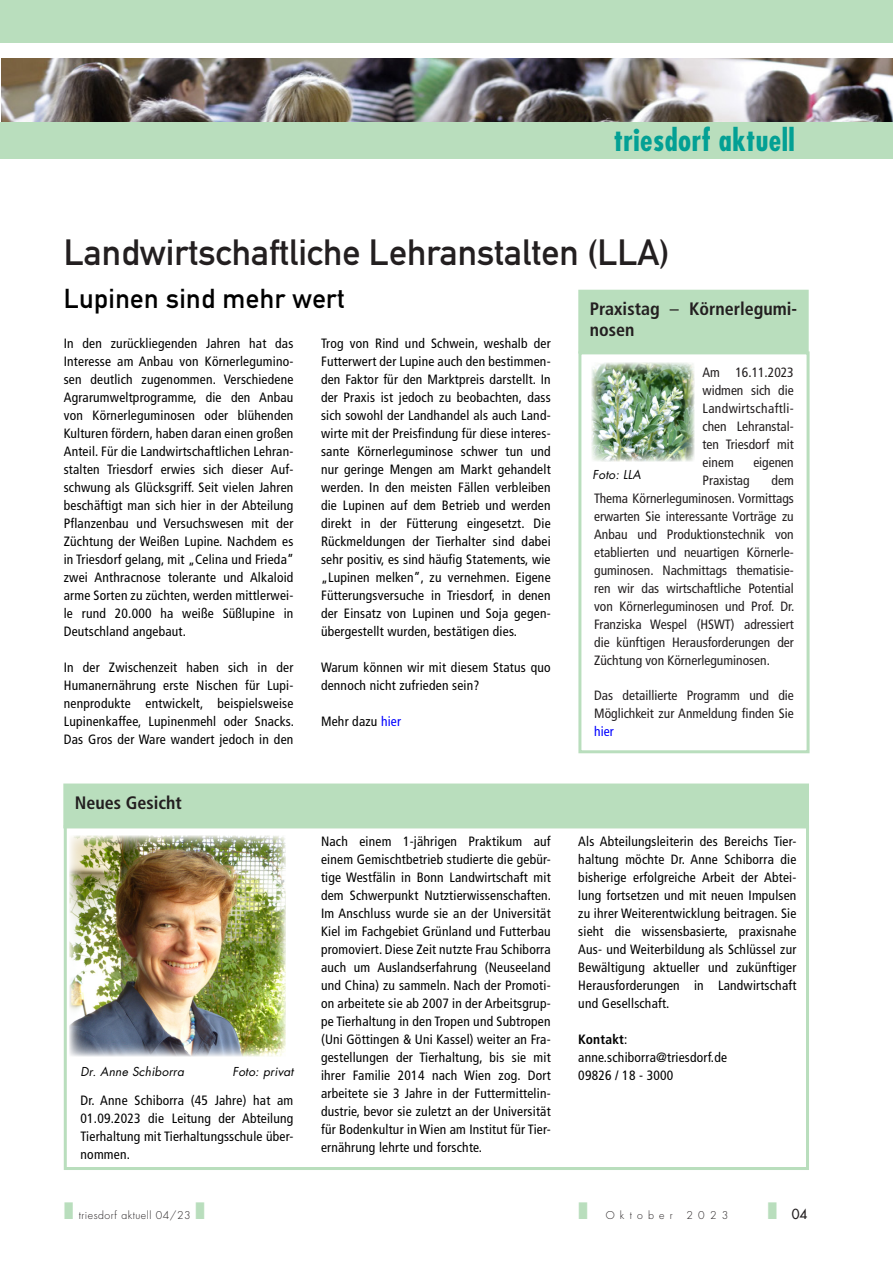
<style>
.page{position:relative;width:893px;height:1263px;background:#fff}
.page>*{position:absolute;margin:0;border:0;box-sizing:border-box;transform-origin:0 0}
.t1{font:36px "DIN Mittelschrift";color:#231f20}
.t2{font:700 condensed 30px "Futura";letter-spacing:.015em;color:#03a094}
.t3{font:27px "DIN Mittelschrift";letter-spacing:.015em;color:#000}
.t4{font:700 condensed 18px/21px "Frutiger";color:#231f20}
.t5{font:condensed 13.5px/18px "Frutiger";letter-spacing:.015em;color:#000;text-align:justify}
.t6{font:condensed 13.5px/18px "Frutiger";color:#231f20;text-align:justify}
.t7{font:condensed 13.5px "Frutiger";color:#00f}
.t8{font:13.5px "Futura";color:#231f20}
.t9{font:italic 12px "Futura";letter-spacing:.015em;color:#000}
.t10{font:300 10.5px "Futura";letter-spacing:.05em;color:#231f20}
.t11{font:300 10.5px "Futura";letter-spacing:.5em;color:#231f20}
.s1{font-weight:400}
.s2{color:#00f}
.s3{font-weight:700}
</style>
<div class="page">
<div style="left:0;top:0;width:893px;height:43px;background:#b9debd"></div>
<img style="left:1px;top:58px;width:892px;height:64px">
<div style="left:0;top:122px;width:893px;height:36px;background:#b9debd"></div>
<div style="left:578px;top:351px;width:231px;height:402px;border:3px solid #b9debd"></div>
<div style="left:580px;top:291px;width:227px;height:61px;background:#b9debd"></div>
<div style="left:578px;top:290px;width:231px;height:63px;border:3px solid #b9debd"></div>
<div style="left:65px;top:785px;width:742px;height:42px;background:#b9debd"></div>
<div style="left:63px;top:783px;width:746px;height:45px;border:3px solid #b9debd"></div>
<img style="left:70px;top:836px;width:215px;height:220px">
<img style="left:592px;top:363px;width:102px;height:98px">
<div style="left:64px;top:825px;width:745px;height:345px;border:3px solid #b9debd"></div>
<h2 class="t2" style="left:614px;top:120px;width:182px">triesdorf aktuell</h2>
<h1 class="t1" style="left:64px;top:231px;width:607px">Landwirtschaftliche Lehranstalten (LLA)</h1>
<h3 class="t3" style="left:64px;top:282px;width:282px">Lupinen sind mehr wert</h3>
<p class="t5" style="left:64px;top:335px;width:232px">In den zurückliegenden Jahren hat das Interesse am Anbau von Körnerlegumino&shy;sen deutlich zugenommen. Verschiedene Agrarumweltprogramme, die den Anbau von Körnerleguminosen oder blühenden Kulturen fördern, haben daran einen großen Anteil. Für die Landwirtschaftlichen Lehran&shy;stalten Triesdorf erwies sich dieser Auf&shy;schwung als Glücksgriff. Seit vielen Jahren beschäftigt man sich hier in der Abteilung Pflanzenbau und Versuchswesen mit der Züchtung der Weißen Lupine. Nachdem es in Triesdorf gelang, mit „Celina und Frieda” zwei Anthracnose tolerante und Alkaloid arme Sorten zu züchten, werden mittlerwei&shy;le rund 20.000 ha weiße Süßlupine in Deutschland angebaut.</p>
<p class="t5" style="left:64px;top:659px;width:232px">In der Zwischenzeit haben sich in der Humanernährung erste Nischen für Lupi&shy;nenprodukte entwickelt, beispielsweise Lupinenkaffee, Lupinenmehl oder Snacks.<br>Das Gros der Ware wandert jedoch in den</p>
<h3 class="t4" style="left:590px;top:298px;width:209px">Praxistag <span class="s1">–</span> Körnerlegumi&shy;nosen</h3>
<p class="t5" style="left:321px;top:335px;width:231px">Trog von Rind und Schwein, weshalb der Futterwert der Lupine auch den bestimmen&shy;den Faktor für den Marktpreis darstellt. In der Praxis ist jedoch zu beobachten, dass sich sowohl der Landhandel als auch Land&shy;wirte mit der Preisfindung für diese interes&shy;sante Körnerleguminose schwer tun und nur geringe Mengen am Markt gehandelt werden. In den meisten Fällen verbleiben die Lupinen auf dem Betrieb und werden direkt in der Fütterung eingesetzt. Die Rückmeldungen der Tierhalter sind dabei sehr positiv, es sind häufig Statements, wie „Lupinen melken”, zu vernehmen. Eigene Fütterungsversuche in Triesdorf, in denen der Einsatz von Lupinen und Soja gegen&shy;übergestellt wurden, bestätigen dies.</p>
<p class="t5" style="left:321px;top:658px;width:231px">Warum können wir mit diesem Status quo dennoch nicht zufrieden sein?</p>
<p class="t5" style="left:321px;top:712px;width:82px">Mehr dazu <span class="s2">hier</span></p>
<p class="t6" style="left:702px;top:364px;width:93px">Am 16.11.2023 widmen sich die Landwirtschaftli&shy;chen Lehranstal&shy;ten Triesdorf mit einem</p>
<p class="t6" style="left:753px;top:454px;width:42px">eigenen</p>
<p class="t9" style="left:592px;top:467px;width:50px">Foto: LLA</p>
<p class="t6" style="left:594px;top:472px;width:202px;text-indent:177px">dem Thema Körnerleguminosen. Vormittags erwarten Sie interessante Vorträge zu Anbau und Produktionstechnik von etablierten und neuartigen Körnerle&shy;guminosen. Nachmittags thematisie&shy;ren wir das wirtschaftliche Potential von Körnerleguminosen und Prof. Dr.<br>Franziska Wespel (HSWT) adressiert die künftigen Herausforderungen der Züchtung von Körnerleguminosen.</p>
<p class="t6" style="left:594px;top:687px;width:201px">Das detaillierte Programm und die<br>Möglichkeit zur Anmeldung finden Sie</p>
<p class="t7" style="left:594px;top:724px;width:21px">hier</p>
<p class="t6" style="left:702px;top:472px;width:49px">Praxistag</p>
<h3 class="t4" style="left:75px;top:792px;width:109px">Neues Gesicht</h3>
<p class="t9" style="left:81px;top:1064px;width:105px">Dr. Anne Schiborra</p>
<p class="t9" style="left:232px;top:1064px;width:62px">Foto: privat</p>
<p class="t5" style="left:81px;top:1091px;width:214px">Dr. Anne Schiborra (45 Jahre) hat am 01.09.2023 die Leitung der Abteilung Tierhaltung mit Tierhaltungsschule über&shy;nommen.</p>
<p class="t5" style="left:321px;top:832px;width:232px">Nach einem 1-jährigen Praktikum auf einem Gemischtbetrieb studierte die gebür&shy;tige Westfälin in Bonn Landwirtschaft mit dem Schwerpunkt Nutztierwissenschaften.<br>Im Anschluss wurde sie an der Universität Kiel im Fachgebiet Grünland und Futterbau promoviert. Diese Zeit nutzte Frau Schiborra auch um Auslandserfahrung (Neuseeland und China) zu sammeln. Nach der Promoti&shy;on arbeitete sie ab 2007 in der Arbeitsgrup&shy;pe Tierhaltung in den Tropen und Subtropen (Uni Göttingen &amp; Uni Kassel) weiter an Fra&shy;gestellungen der Tierhaltung, bis sie mit ihrer Familie 2014 nach Wien zog. Dort arbeitete sie 3 Jahre in der Futtermittelin&shy;dustrie, bevor sie zuletzt an der Universität für Bodenkultur in Wien am Institut für Tier&shy;ernährung lehrte und forschte.</p>
<p class="t5" style="left:578px;top:832px;width:220px">Als Abteilungsleiterin des Bereichs Tier&shy;haltung möchte Dr. Anne Schiborra die bisherige erfolgreiche Arbeit der Abtei&shy;lung fortsetzen und mit neuen Impulsen zu ihrer Weiterentwicklung beitragen. Sie sieht die wissensbasierte, praxisnahe Aus- und Weiterbildung als Schlüssel zur Bewältigung aktueller und zukünftiger Herausforderungen in Landwirtschaft und Gesellschaft.</p>
<p class="t5" style="left:578px;top:1030px;width:150px;text-align:left"><span class="s3">Kontakt</span>: anne.schiborra@triesdorf.de<br>09826 / 18 - 3000</p>
<p class="t10" style="left:79px;top:1209px;width:114px">triesdorf aktuell 04/23</p>
<p class="t11" style="left:606px;top:1209px;width:69px">Oktober</p>
<p class="t10" style="left:686px;top:1209px;width:43px">2023</p>
<p class="t8" style="left:792px;top:1205px;width:17px">04</p>
</div>
